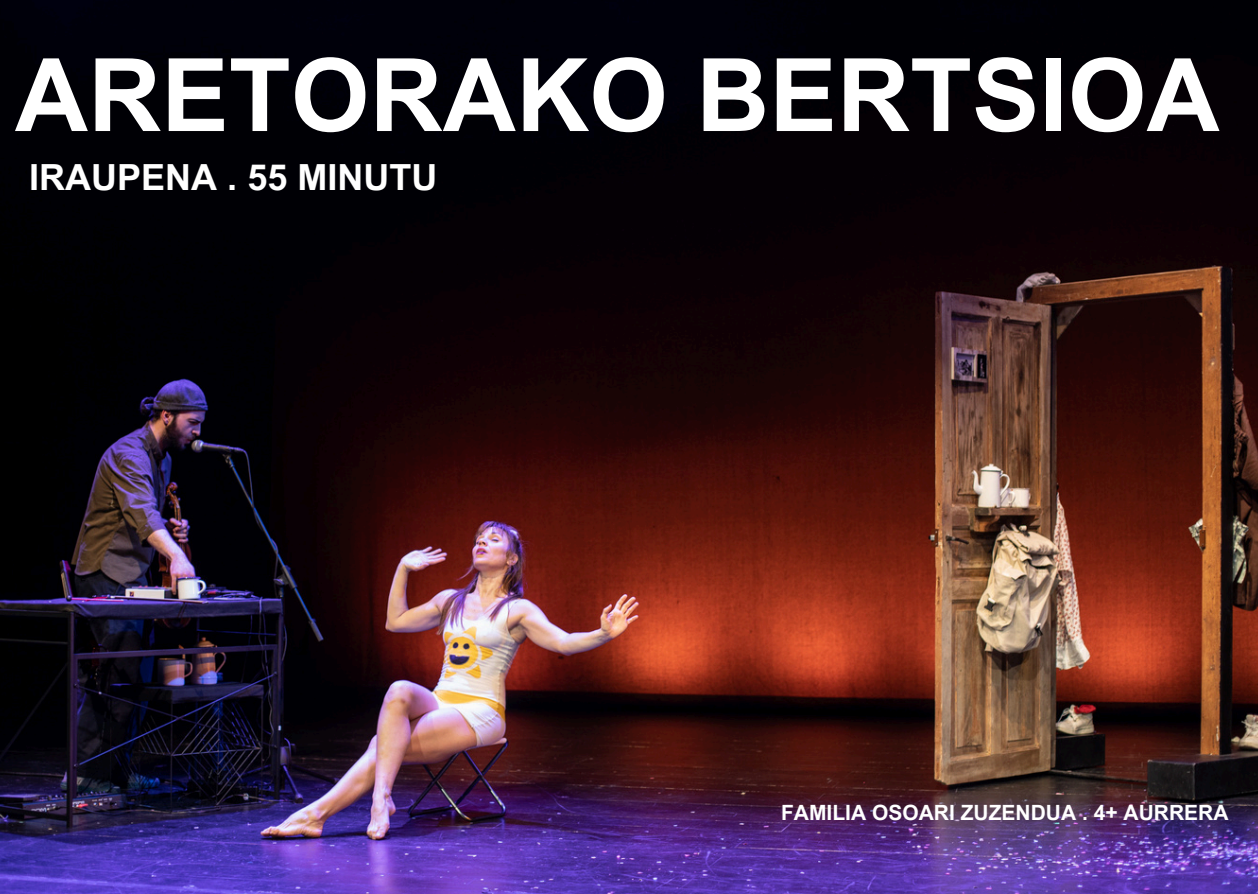
<style>
.page{position:relative;width:1258px;height:894px;background:#fff}
.page>*{position:absolute;margin:0;border:0;box-sizing:border-box;transform-origin:0 0}
.t1{font:700 101.4px "Arial MT Pro";color:#fff}
.t2{font:700 36px "Arial MT Pro";color:#fff}
.t3{font:700 21px "Arial MT Pro";color:#fff}
</style>
<div class="page">
<img style="left:0;top:0;width:1258px;height:893px">
<p class="t1" style="left:15px;top:57px;width:1206px">ARETORAKO BERTSIOA</p>
<h1 class="t2" style="left:29px;top:164px;width:410px">IRAUPENA . 55 MINUTU</h1>
<h2 class="t3" style="left:781px;top:804px;width:449px">FAMILIA OSOARI ZUZENDUA . 4+ AURRERA</h2>
</div>
